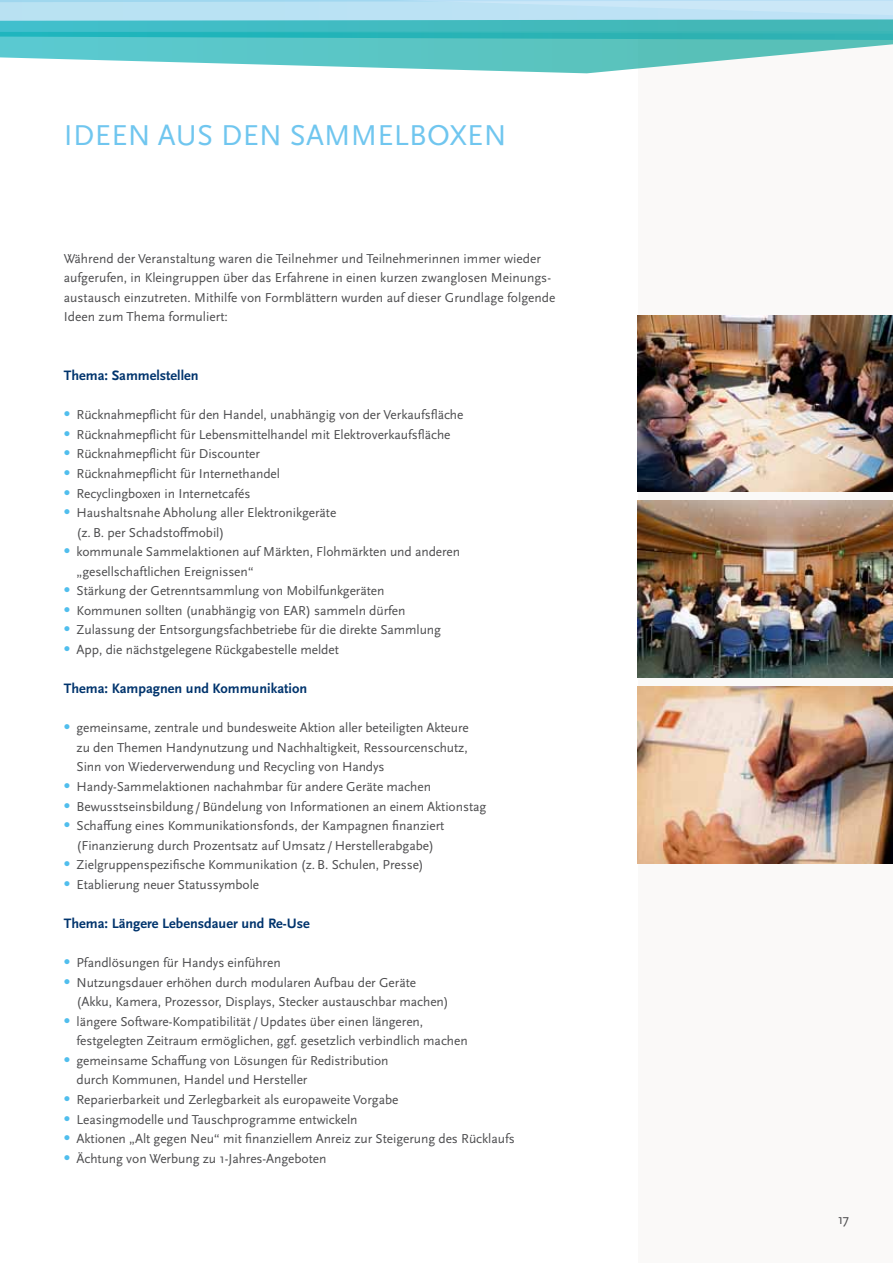
<style>
.page{position:relative;width:893px;height:1263px;background:#fff}
.page>*{position:absolute;margin:0;border:0;box-sizing:border-box;transform-origin:0 0}
.t1{font:30px "Scala Sans Pro";letter-spacing:.01em;color:#70c6ef}
.t2{font:700 14.25px "Scala Sans Pro";color:#00346d}
.t3{font:14.25px "Scala Sans Pro";color:#4d4d4f}
.t4{font:13.5px/19.5px "Scala Sans Pro";letter-spacing:-.005em;color:#4d4d4f}
</style>
<div class="page">
<div style="left:638px;top:0;width:255px;height:1263px;background:#faf9f8"></div>
<svg style="left:0;top:0;width:893px;height:19px"></svg>
<svg style="left:0;top:19px;width:893px;height:54px"></svg>
<img style="left:638px;top:315px;width:255px;height:177px">
<img style="left:638px;top:501px;width:255px;height:176px">
<img style="left:638px;top:687px;width:255px;height:176px">
<h1 class="t1" style="left:64px;top:118px;width:437px">I deen aus den Sammelboxen</h1>
<p class="t4" style="left:64px;top:249px;width:493px">Während der Veranstaltung waren die Teilnehmer und Teilnehmerinnen immer wieder aufgerufen, in Kleingruppen über das Erfahrene in einen kurzen zwanglosen Meinungs&shy;austausch einzutreten. M ithilfe von Formblättern wurden auf dieser Grundlage folgende Ideen zum Thema formuliert:</p>
<p class="t2" style="left:64px;top:367px;width:136px">Thema: Sammelstellen</p>
<p class="t4" style="left:64px;top:405px;width:401px"><sup>●</sup> Rücknahmepflicht für den H andel, unabhängig von der Verkaufsfläche</p>
<p class="t4" style="left:64px;top:425px;width:388px"><sup>●</sup> Rücknahmepflicht für Lebensmittelhandel mit Elektroverkaufsfläche</p>
<p class="t4" style="left:64px;top:444px;width:198px"><sup>●</sup> Rücknahmepflicht für Discounter</p>
<p class="t4" style="left:64px;top:464px;width:218px"><sup>●</sup> Rücknahmepflicht für I nternethandel</p>
<p class="t4" style="left:64px;top:483px;width:188px"><sup>●</sup> Recyclingboxen in I nternetcafés</p>
<p class="t4" style="left:77px;top:503px;width:261px;text-indent:-13px"><sup>●</sup> H aushaltsnahe Abholung aller Elektronikgeräte (z. B. per Schadstoffmobil)</p>
<p class="t4" style="left:77px;top:542px;width:385px;text-indent:-13px"><sup>●</sup> kommunale Sammelaktionen auf M ärkten, Flohmärkten und anderen „gesellschaftlichen Ereignissen“</p>
<p class="t4" style="left:64px;top:581px;width:322px"><sup>●</sup> Stärkung der Getrenntsammlung von Mobilfunkgeräten</p>
<p class="t4" style="left:64px;top:601px;width:343px"><sup>●</sup> Kommunen sollten (unabhängig von EAR) sammeln dürfen</p>
<p class="t4" style="left:64px;top:620px;width:379px"><sup>●</sup> Zulassung der Entsorgungsfachbetriebe für die direkte Sammlung</p>
<p class="t4" style="left:64px;top:640px;width:277px"><sup>●</sup> App, die nächstgelegene Rückgabestelle meldet</p>
<p class="t2" style="left:64px;top:680px;width:245px">Thema: Kampagnen und Kommunikation</p>
<p class="t4" style="left:77px;top:718px;width:394px;text-align:justify;text-indent:-13px"><sup>●</sup> gemeinsame, zentrale und bundesweite Aktion aller beteiligten Akteure zu den Themen H andynutzung und Nachhaltigkeit, Ressourcenschutz, Sinn von Wiederverwendung und Recycling von H andys</p>
<p class="t4" style="left:64px;top:777px;width:369px"><sup>●</sup> H andy-Sammelaktionen nachahmbar für andere Geräte machen</p>
<p class="t4" style="left:64px;top:796px;width:424px"><sup>●</sup> Bewusstseinsbildung/ Bündelung von I nformationen an einem Aktionstag</p>
<p class="t4" style="left:64px;top:816px;width:382px;text-align:center"><sup>●</sup> Schaffung eines Kommunikationsfonds, der Kampagnen finanziert (Finanzierung durch Prozentsatz auf U msatz /H erstellerabgabe)</p>
<p class="t4" style="left:64px;top:855px;width:362px"><sup>●</sup> Zielgruppenspezifische Kommunikation (z.B. Schulen, Presse)</p>
<p class="t4" style="left:64px;top:875px;width:197px"><sup>●</sup> Etablierung neuer Statussymbole</p>
<p class="t2" style="left:64px;top:915px;width:248px">Thema: Längere Lebensdauer und Re-Use</p>
<p class="t4" style="left:64px;top:953px;width:218px"><sup>●</sup> Pfandlösungen für H andys einführen</p>
<p class="t4" style="left:77px;top:972px;width:374px;text-indent:-13px"><sup>●</sup> Nutzungsdauer erhöhen durch modularen Aufbau der Geräte (Akku, Kamera, Prozessor, Displays, Stecker austauschbar machen)</p>
<p class="t4" style="left:77px;top:1011px;width:393px;text-indent:-13px"><sup>●</sup> längere Software-Kompatibilität /U pdates über einen längeren, festgelegten Zeitraum ermöglichen, ggf. gesetzlich verbindlich machen</p>
<p class="t4" style="left:77px;top:1051px;width:313px;text-indent:-13px"><sup>●</sup> gemeinsame Schaffung von Lösungen für Redistribution durch Kommunen, H andel und Hersteller</p>
<p class="t4" style="left:64px;top:1090px;width:336px"><sup>●</sup> Reparierbarkeit und Zerlegbarkeit als europaweite Vorgabe</p>
<p class="t4" style="left:64px;top:1109px;width:295px"><sup>●</sup> Leasingmodelle und Tauschprogramme entwickeln</p>
<p class="t4" style="left:64px;top:1129px;width:453px"><sup>●</sup> Aktionen „Alt gegen Neu“ mit finanziellem Anreiz zur Steigerung des Rücklaufs</p>
<p class="t4" style="left:64px;top:1148px;width:264px"><sup>●</sup> Ächtung von Werbung zu 1-Jahres-Angeboten</p>
<p class="t3" style="left:838px;top:1211px;width:13px">17</p>
</div>
